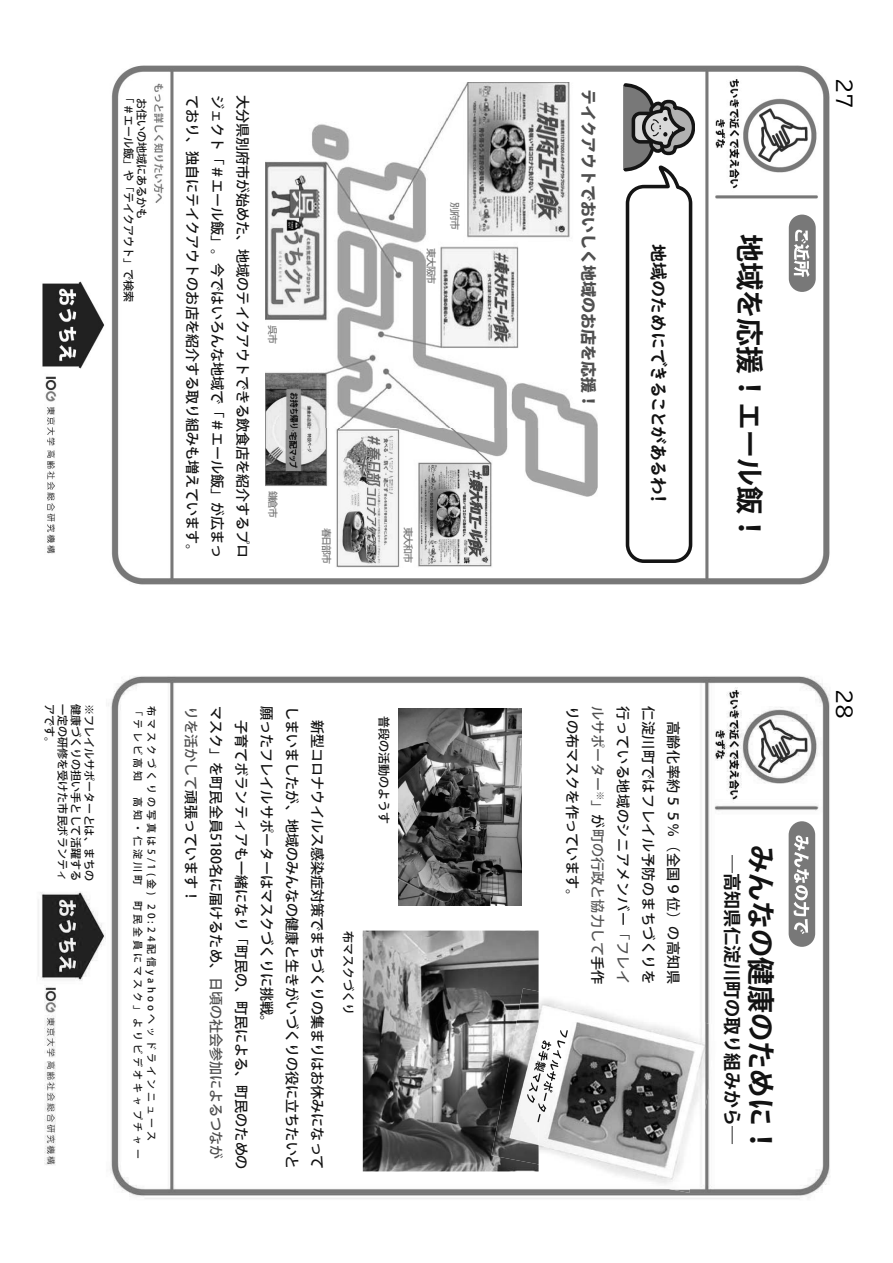
<style>
.page{position:relative;width:893px;height:1263px;background:#fff}
.page>*{position:absolute;margin:0;border:0;box-sizing:border-box;transform-origin:0 0}
.t1{font:28.05px "Koz Go Pro Bold 90 msp RKSJ H";color:#121212}
.t2{font:20.1px "BIZ UDP Gothic";color:#000}
.t3{font:18px "UD Digi Kyokasho NK B 90 ms RKSJ H";color:#121212}
.t4{font:18px "Koz Go Pro Bold 90 msp RKSJ H";color:#121212}
.t5{font:16.05px "Koz Go Pro Heavy 90 msp RKSJ H";color:#4f4f4f}
.t6{font:14.1px/25.2px "Koz Go Pro Medium 90 msp RKSJ H";color:#121212}
.t7{font:14.1px "Koz Go Pro Medium 90 msp RKSJ H";letter-spacing:.045em;color:#121212}
.t8{font:14.1px "Koz Go Pro Medium 90 msp RKSJ H";letter-spacing:.01em;color:#565656}
.t9{font:12px "Koz Go Pro Medium 90 msp RKSJ H";color:#121212}
.t10{font:11.1px "Koz Go Pro Medium 90 msp RKSJ H";color:#121212}
.t11{font:10.05px "Koz Go Pro Medium 90 msp RKSJ H";letter-spacing:.3em;color:#121212}
.t12{font:10.05px "Koz Go Pro Medium 90 msp RKSJ H";letter-spacing:-.12em;color:#787878}
.t13{font:9.45px "Koz Go Pro Medium 90 msp RKSJ H";color:#4f4f4f}
.s1{color:#4f4f4f}
.s2{font-size:14.1px}
.s3{color:#121212}
</style>
<div class="page">
<img style="left:42px;top:65px;width:788px;height:520px">
<img style="left:265px;top:82px;width:332px;height:486px">
<div style="left:789px;top:215px;width:26px;height:77px;background:#787878;border-radius:13px"></div>
<svg style="left:794px;top:230px;width:15px;height:47px"></svg>
<img style="left:38px;top:676px;width:792px;height:523px">
<img style="left:398px;top:708px;width:123px;height:197px">
<img style="left:363px;top:930px;width:176px;height:241px">
<div style="left:789px;top:821px;width:26px;height:126px;background:#787878;border-radius:13px"></div>
<svg style="left:794px;top:835px;width:15px;height:99px"></svg>
<img style="left:539px;top:991px;width:182px;height:202px">
<img style="left:491px;top:988px;width:48px;height:176px">
<svg style="left:527px;top:1030px;width:41px;height:92px"></svg>
<svg style="left:622px;top:81px;width:73px;height:484px"></svg>
<p class="t10" style="left:136px;top:92px;width:211px;rotate:90deg">「＃エール飯」や「テイクアウト」で検索</p>
<p class="t10" style="left:149px;top:97px;width:123px;rotate:90deg">お住いの地域にあるかも</p>
<p class="t6" style="left:204px;top:95px;width:465px;rotate:90deg">ており、独自にテイクアウトのお店を紹介する取り組みも増えています。</p>
<p class="t6" style="left:229px;top:95px;width:465px;rotate:90deg">ジェクト「＃エール飯」。今ではいろんな地域で「＃エール飯」が広まっ</p>
<p class="t6" style="left:255px;top:95px;width:465px;rotate:90deg">大分県別府市が始めた、地域のテイクアウトできる飲食店を紹介するプロ</p>
<p class="t12" style="left:279px;top:325px;width:20px;rotate:90deg">呉市</p>
<p class="t12" style="left:279px;top:491px;width:29px;rotate:90deg">鎌倉市</p>
<p class="t12" style="left:333px;top:527px;width:38px;rotate:90deg">春日部市</p>
<p class="t12" style="left:438px;top:248px;width:38px;rotate:90deg">東大阪市</p>
<p class="t12" style="left:461px;top:202px;width:29px;rotate:90deg">別府市</p>
<p class="t12" style="left:415px;top:526px;width:38px;rotate:90deg">東大和市</p>
<p class="t5" style="left:599px;top:88px;width:322px;rotate:90deg">テイクアウトでおいしく地域のお店を応援!</p>
<p class="t3" style="left:669px;top:280px;width:225px;rotate:90deg">ACK⏷EMETX⏿⏥␣⏫NUL⏤⏚␣␧⌒</p>
<p class="t1" style="left:768px;top:234px;width:310px;rotate:90deg">地域を応援！エール飯!</p>
<p class="t10" style="left:57px;top:704px;width:46px;rotate:90deg">アです。</p>
<p class="t10" style="left:70px;top:704px;width:178px;rotate:90deg">一定の研修を受けた市民ボランティ</p>
<p class="t10" style="left:83px;top:704px;width:178px;rotate:90deg">健康づくりの担い手として活躍する</p>
<p class="t10" style="left:96px;top:704px;width:178px;rotate:90deg">※フレイルサポーターとは、まちの</p>
<p class="t11" style="left:158px;top:706px;width:191px;rotate:90deg">布マスクづくりの写真は5/1( 金 )</p>
<p class="t11" style="left:144px;top:706px;width:76px;rotate:90deg">「テレビ高知</p>
<p class="t11" style="left:144px;top:797px;width:89px;rotate:90deg">高知・仁淀川町</p>
<p class="t11" style="left:144px;top:901px;width:259px;rotate:90deg">町民全員にマスク」よりビデオキャプチャー</p>
<p class="t11" style="left:158px;top:904px;width:238px;rotate:90deg">20:24配信yahooヘッドラインニュース</p>
<p class="t6" style="left:253px;top:706px;width:465px;text-indent:14px;rotate:90deg">子育てボランティアも一緒になり「町民の、町民による、町民のためのマスク」を町民全員5180名に届けるため、<span class="s1">日頃の社会参加によるつながりを活かして</span>頑張っています!</p>
<p class="t6" style="left:279px;top:706px;width:325px;rotate:90deg">願ったフレイルサポーターはマスクづくりに挑戦。</p>
<p class="t6" style="left:304px;top:706px;width:465px;rotate:90deg">しまいましたが、地域のみんなの健康と生きがいづくりの役に立ちたいと</p>
<p class="t6" style="left:329px;top:720px;width:451px;rotate:90deg">新型コロナウイルス感染症対策でまちづくりの集まりはお休みになって</p>
<p class="t9" style="left:356px;top:930px;width:86px;rotate:90deg">布マスクづくり</p>
<p class="t7" style="left:632px;top:706px;width:280px;rotate:90deg">行っている地域のシニアメンバー<span class="s1">「フレイ</span></p>
<p class="t7" style="left:657px;top:706px;width:280px;rotate:90deg">仁淀川町ではフレイル予防のまちづくりを</p>
<p class="t6" style="left:609px;top:706px;width:198px;rotate:90deg"><span class="s1">ルサポーター<br></span>りの布マスクを作っています。</p>
<p class="t9" style="left:392px;top:715px;width:110px;rotate:90deg">普段の活動のようす</p>
<p class="t7" style="left:682px;top:721px;width:265px;rotate:90deg">高齢化率約５５％（全国９位）の高知県</p>
<p class="t13" style="left:606px;top:791px;width:25px;rotate:90deg">※<span class="s2">」</span></p>
<p class="t8" style="left:607px;top:814px;width:171px;rotate:90deg"><span class="s3">が</span>町の行政と協力して<span class="s3">手作</span></p>
<p class="t4" style="left:744px;top:855px;width:290px;rotate:90deg">―高知県仁淀川町の取り組みから―</p>
<p class="t1" style="left:779px;top:845px;width:310px;rotate:90deg">みんなの健康のために!</p>
<p class="t2" style="left:854px;top:78px;width:32px;rotate:90deg">27</p>
<p class="t2" style="left:854px;top:689px;width:32px;rotate:90deg">28</p>
</div>
